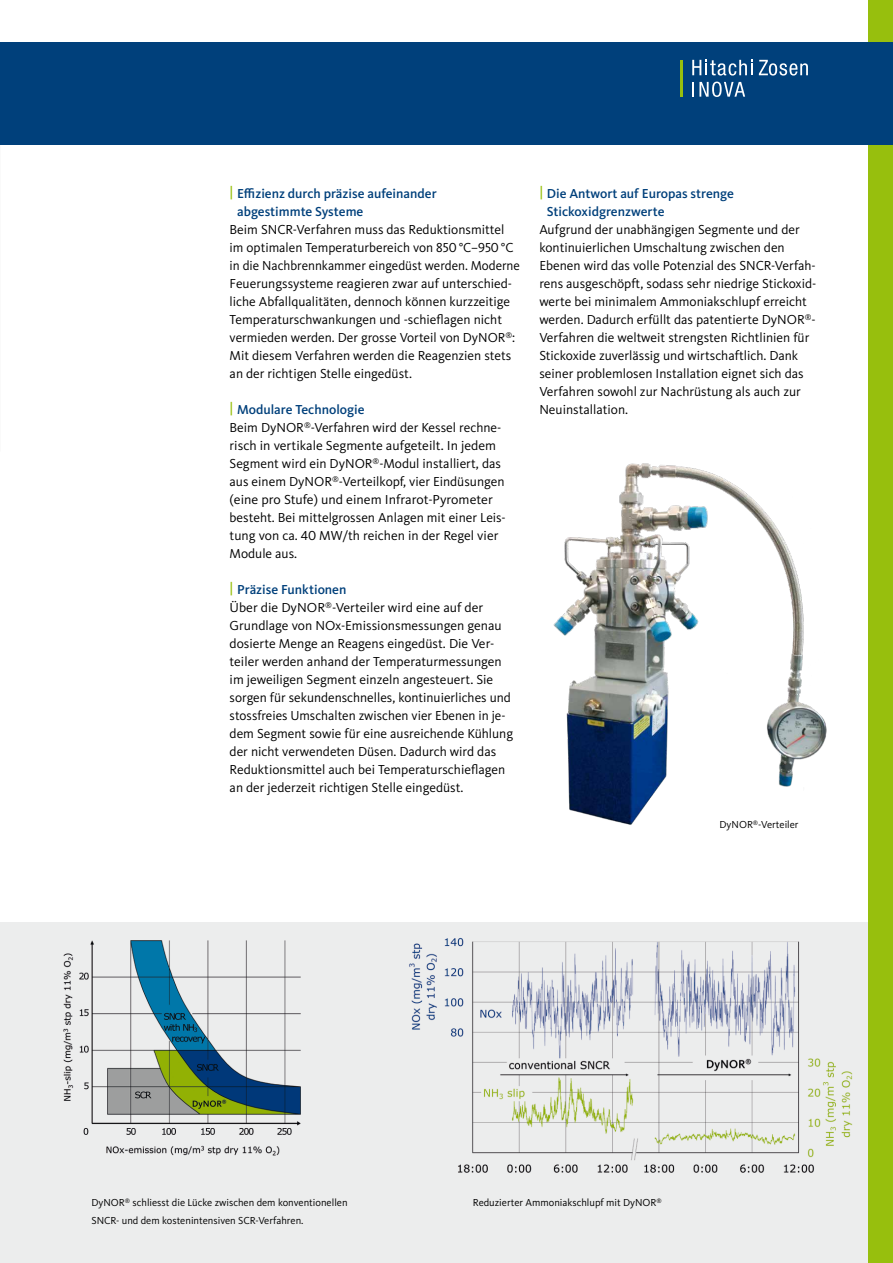
<style>
.page{position:relative;width:893px;height:1263px;background:#fff}
.page>*{position:absolute;margin:0;border:0;box-sizing:border-box;transform-origin:0 0}
.t1{font:13.5px/18px "Kievit Pro";color:#000}
.t2{font:500 13.5px/18px "Kievit Pro";color:#00407b}
.t3{font:10.5px/18px "Kievit Pro";color:#000}
.s1{color:#97bf0d}
.s2{font-weight:500;color:#97bf0d}
.s3{font-weight:500;color:#00407b}
</style>
<div class="page">
<div style="left:0;top:922px;width:893px;height:341px;background:#eceded"></div>
<img style="left:409px;top:937px;width:444px;height:236px">
<img style="left:63px;top:940px;width:238px;height:216px">
<div style="left:868px;top:0;width:25px;height:1263px;background:#97bf0d"></div>
<div style="left:0;top:43px;width:893px;height:102px;background:#00407b"></div>
<svg style="left:692px;top:82px;width:53px;height:15px"></svg>
<svg style="left:759px;top:60px;width:49px;height:16px"></svg>
<svg style="left:692px;top:60px;width:61px;height:16px"></svg>
<hr style="left:681px;top:60px;width:2px;height:37px;background:#97bf0d">
<img style="left:553px;top:463px;width:274px;height:362px">
<p class="t2" style="left:237px;top:184px;width:201px;text-indent:-8px"><span class="s1">|</span> Effizienz durch präzise aufeinander abgestimmte Systeme</p>
<p class="t1" style="left:230px;top:220px;width:292px">Beim SNCR-Verfahren muss das Reduktionsmittel im optimalen Temperaturbereich von 850 °C–950 °C in die Nachbrennkammer eingedüst werden. Moderne Feuerungssysteme reagieren zwar auf unterschied&shy;liche Abfallqualitäten, dennoch können kurzzeitige Temperaturschwankungen und -schieflagen nicht vermieden werden. Der grosse Vorteil von DyNOR<sup>®</sup>:<br>Mit diesem Verfahren werden die Reagenzien stets an der richtigen Stelle eingedüst.</p>
<p class="t1" style="left:230px;top:400px;width:278px"><span class="s2">|</span> <span class="s3">Modulare Technologie<br></span>Beim DyNOR<sup>®</sup>-Verfahren wird der Kessel rechne&shy;risch in vertikale Segmente aufgeteilt. In jedem Segment wird ein DyNOR<sup>®</sup>-Modul installiert, das aus einem DyNOR<sup>®</sup>-Verteilkopf, vier Eindüsungen (eine pro Stufe) und einem Infrarot-Pyrometer besteht. Bei mittelgrossen Anlagen mit einer Leis&shy;tung von ca. 40 MW/th reichen in der Regel vier Module aus.</p>
<p class="t1" style="left:230px;top:580px;width:285px"><span class="s2">|</span> <span class="s3">Präzise Funktionen<br></span>Über die DyNOR<sup>®</sup>-Verteiler wird eine auf der Grundlage von NOx-Emissionsmessungen genau dosierte Menge an Reagens eingedüst. Die Ver&shy;teiler werden anhand der Temperaturmessungen im jeweiligen Segment einzeln angesteuert. Sie sorgen für sekundenschnelles, kontinuierliches und stossfreies Umschalten zwischen vier Ebenen in je&shy;dem Segment sowie für eine ausreichende Kühlung der nicht verwendeten Düsen. Dadurch wird das Reduktionsmittel auch bei Temperaturschieflagen an der jederzeit richtigen Stelle eingedüst.</p>
<p class="t2" style="left:547px;top:184px;width:189px;text-indent:-8px"><span class="s1">|</span> Die Antwort auf Europas strenge<br>Stickoxidgrenzwerte</p>
<p class="t1" style="left:539px;top:220px;width:279px">Aufgrund der unabhängigen Segmente und der kontinuierlichen Umschaltung zwischen den Ebenen wird das volle Potenzial des SNCR-Verfah&shy;rens ausgeschöpft, sodass sehr niedrige Stickoxid&shy;werte bei minimalem Ammoniakschlupf erreicht werden. Dadurch erfüllt das patentierte DyNOR<sup>®</sup>- Verfahren die weltweit strengsten Richtlinien für Stickoxide zuverlässig und wirtschaftlich. Dank seiner problemlosen Installation eignet sich das Verfahren sowohl zur Nachrüstung als auch zur Neuinstallation.</p>
<p class="t3" style="left:719px;top:815px;width:81px">DyNOR<sup>®</sup>-Verteiler</p>
<p class="t3" style="left:91px;top:1193px;width:258px">DyNOR<sup>®</sup> schliesst die Lücke zwischen dem konventionellen<br>SNCR- und dem kostenintensiven SCR-Verfahren.</p>
<p class="t3" style="left:473px;top:1193px;width:191px">Reduzierter Ammoniakschlupf mit DyNOR<sup>®</sup></p>
</div>
